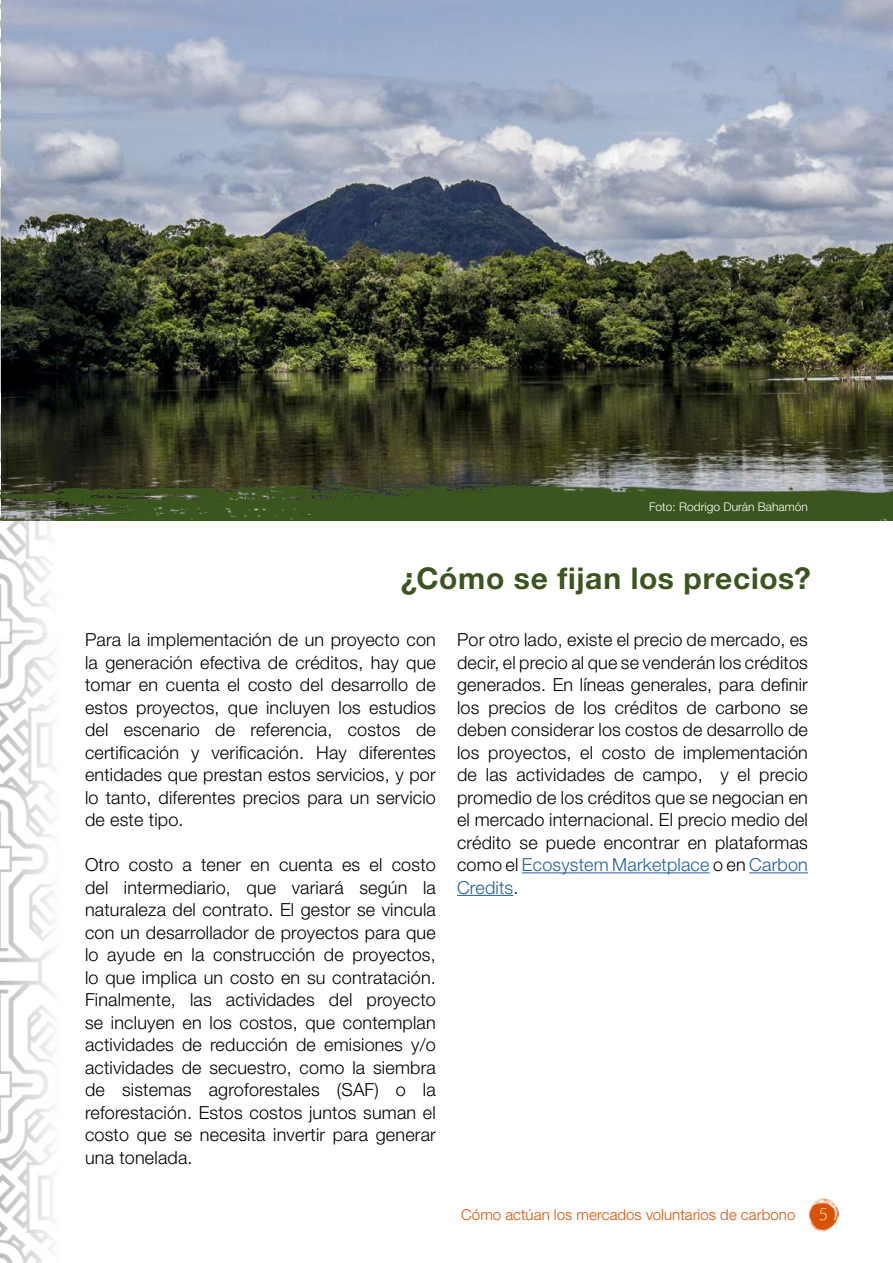
<style>
.page{position:relative;width:893px;height:1263px;background:#fff}
.page>*{position:absolute;margin:0;border:0;box-sizing:border-box;transform-origin:0 0}
.t1{font:700 30px "Helvetica Neue LT Std";letter-spacing:.02em;color:#3c551f}
.t2{font:300 18px/22.5px "Helvetica Neue LT Std";letter-spacing:.01em;color:#000;text-align:justify}
.t3{font:300 16.5px "Lato";color:#fff}
.t4{font:300 15px "Helvetica Neue LT Std";letter-spacing:.005em;color:#d85100}
.t5{font:300 12px "Helvetica Neue LT Std";color:#fff}
.s1{color:#215e9e}
</style>
<div class="page">
<img style="left:808px;top:1199px;width:31px;height:33px">
<img style="left:0;top:0;width:82px;height:633px">
<img style="left:0;top:633px;width:53px;height:630px">
<img style="left:2px;top:0;width:891px;height:427px">
<img style="left:0;top:427px;width:893px;height:93px">
<hr style="left:522px;top:872px;width:188px;height:1px;background:#215e9e">
<hr style="left:749px;top:872px;width:59px;height:1px;background:#215e9e">
<hr style="left:457px;top:895px;width:56px;height:1px;background:#215e9e">
<p class="t5" style="left:649px;top:499px;width:160px">Foto: Rodrigo Durán Bahamón</p>
<h1 class="t1" style="left:401px;top:560px;width:411px">¿Cómo se fijan los precios?</h1>
<p class="t2" style="left:85px;top:628px;width:352px">Para la implementación de un proyecto con la generación efectiva de créditos, hay que tomar en cuenta el costo del desarrollo de estos proyectos, que incluyen los estudios del escenario de referencia, costos de certificación y verificación. Hay diferentes entidades que prestan estos servicios, y por lo tanto, diferentes precios para un servicio de este tipo.</p>
<p class="t2" style="left:85px;top:853px;width:352px">Otro costo a tener en cuenta es el costo del intermediario, que variará según la naturaleza del contrato. El gestor se vincula con un desarrollador de proyectos para que lo ayude en la construcción de proyectos, lo que implica un costo en su contratación.<br>Finalmente, las actividades del proyecto se incluyen en los costos, que contemplan actividades de reducción de emisiones y/o actividades de secuestro, como la siembra de sistemas agroforestales (SAF) o la reforestación. Estos costos juntos suman el costo que se necesita invertir para generar una tonelada.</p>
<p class="t2" style="left:457px;top:628px;width:352px">Por otro lado, existe el precio de mercado, es decir, el precio al que se venderán los créditos generados. En líneas generales, para definir los precios de los créditos de carbono se deben considerar los costos de desarrollo de los proyectos, el costo de implementación de las actividades de campo, y el precio promedio de los créditos que se negocian en el mercado internacional. El precio medio del crédito se puede encontrar en plataformas como el <span class="s1">Ecosystem Marketplace</span> o en <span class="s1">Carbon Credits</span>.</p>
<p class="t4" style="left:461px;top:1205px;width:336px">Cómo actúan los mercados voluntarios de carbono</p>
<p class="t3" style="left:819px;top:1205px;width:11px">5</p>
</div>
